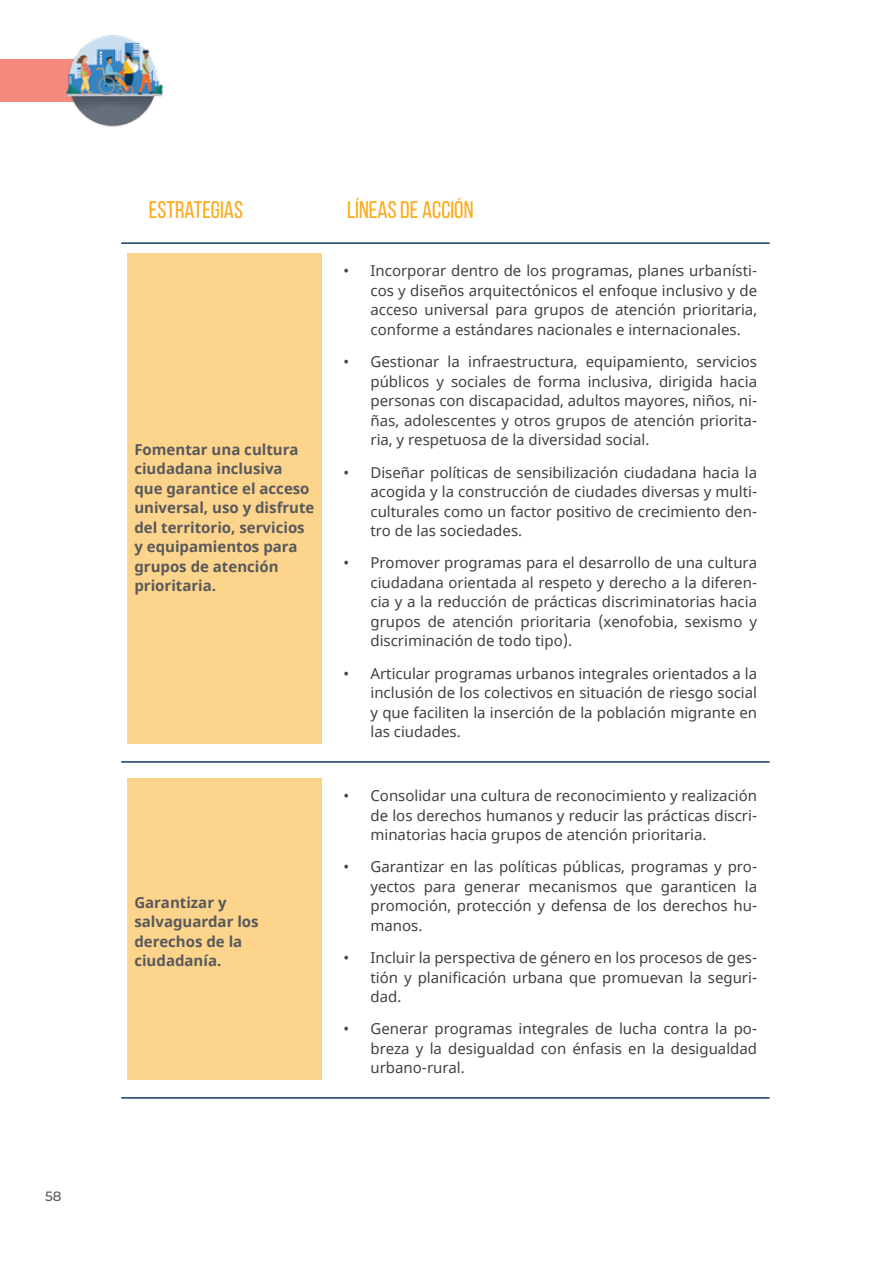
<style>
.page{position:relative;width:893px;height:1263px;background:#fff}
.page>*{position:absolute;margin:0;border:0;box-sizing:border-box;transform-origin:0 0}
.t1{font:24px "Bebas Neue";color:#fbaa19}
.t2{font:15px/19.5px "Noto Sans";color:#414042;text-align:justify}
.t3{font:700 15px/19.5px "Noto Sans";color:#58595b}
.t4{font:500 13.5px "Montserrat";color:#58595b}
</style>
<div class="page">
<div style="left:128px;top:254px;width:194px;height:490px;background:#fdd48c"></div>
<div style="left:128px;top:778px;width:194px;height:302px;background:#fdd48c"></div>
<hr style="left:121px;top:1097px;width:649px;height:2px;background:#173963">
<hr style="left:121px;top:761px;width:649px;height:2px;background:#173963">
<hr style="left:121px;top:242px;width:649px;height:2px;background:#173963">
<div style="left:0;top:60px;width:102px;height:42px;background:#f58a7e"></div>
<img style="left:66px;top:35px;width:97px;height:92px">
<p class="t4" style="left:45px;top:1186px;width:18px">58</p>
<h1 class="t1" style="left:149px;top:197px;width:96px">ESTRATEGIAS</h1>
<h1 class="t1" style="left:347px;top:197px;width:128px">LÍNEAS DE ACCIÓN</h1>
<p class="t3" style="left:134px;top:440px;width:182px">Fomentar una cultura ciudadana inclusiva que garantice el acceso universal, uso y disfrute del territorio, servicios y equipamientos para grupos de atención prioritaria.</p>
<p class="t3" style="left:134px;top:893px;width:126px">Garantizar y salvaguardar los derechos de la ciudadanía.</p>
<p class="t2" style="left:370px;top:262px;width:388px;text-indent:-27px">• Incorporar dentro de los programas, planes urbanísti&shy;cos y diseños arquitectónicos el enfoque inclusivo y de acceso universal para grupos de atención prioritaria, conforme a estándares nacionales e internacionales.</p>
<p class="t2" style="left:370px;top:353px;width:388px;text-indent:-27px">• Gestionar la infraestructura, equipamiento, servicios públicos y sociales de forma inclusiva, dirigida hacia personas con discapacidad, adultos mayores, niños, ni&shy;ñas, adolescentes y otros grupos de atención priorita&shy;ria, y respetuosa de la diversidad social.</p>
<p class="t2" style="left:370px;top:463px;width:388px;text-indent:-27px">• Diseñar políticas de sensibilización ciudadana hacia la acogida y la construcción de ciudades diversas y multi&shy;culturales como un factor positivo de crecimiento den&shy;tro de las sociedades.</p>
<p class="t2" style="left:370px;top:554px;width:388px;text-indent:-27px">• Promover programas para el desarrollo de una cultura ciudadana orientada al respeto y derecho a la diferen&shy;cia y a la reducción de prácticas discriminatorias hacia grupos de atención prioritaria (xenofobia, sexismo y discriminación de todo tipo).</p>
<p class="t2" style="left:370px;top:664px;width:388px;text-indent:-27px">• Articular programas urbanos integrales orientados a la inclusión de los colectivos en situación de riesgo social y que faciliten la inserción de la población migrante en las ciudades.</p>
<p class="t2" style="left:370px;top:786px;width:388px;text-indent:-27px">• Consolidar una cultura de reconocimiento y realización de los derechos humanos y reducir las prácticas discri&shy;minatorias hacia grupos de atención prioritaria.</p>
<p class="t2" style="left:370px;top:858px;width:388px;text-indent:-27px">• Garantizar en las políticas públicas, programas y pro&shy;yectos para generar mecanismos que garanticen la promoción, protección y defensa de los derechos hu&shy;manos.</p>
<p class="t2" style="left:370px;top:948px;width:388px;text-indent:-27px">• Incluir la perspectiva de género en los procesos de ges&shy;tión y planificación urbana que promuevan la seguri&shy;dad.</p>
<p class="t2" style="left:370px;top:1020px;width:388px;text-indent:-27px">• Generar programas integrales de lucha contra la po&shy;breza y la desigualdad con énfasis en la desigualdad urbano-rural.</p>
</div>
